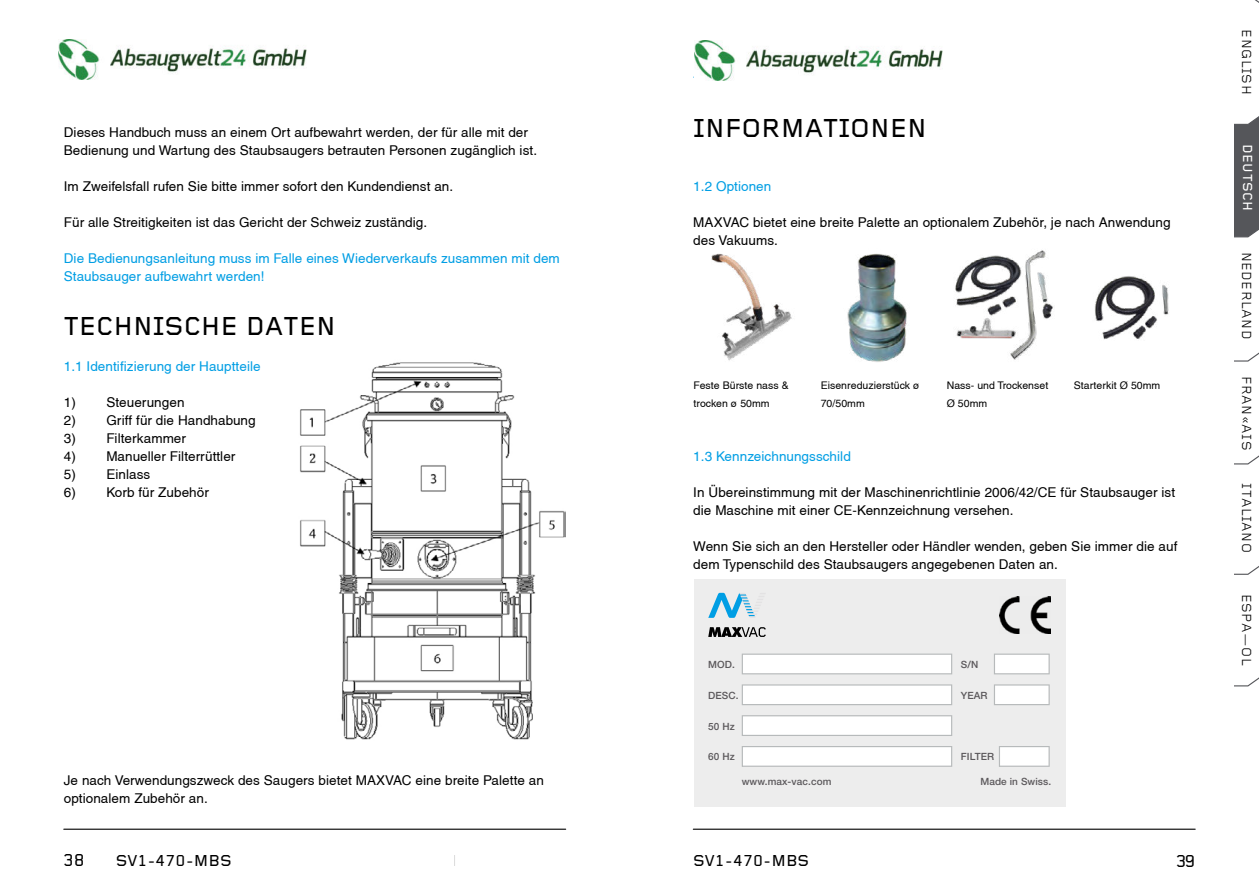
<style>
.page{position:relative;width:1259px;height:893px;background:#fff}
.page>*{position:absolute;margin:0;border:0;box-sizing:border-box;transform-origin:0 0}
.t1{font:500 27px "Foundry Gridnik";color:#000}
.t2{font:500 18px "Foundry Gridnik";color:#000}
.t3{font:500 16.5px "Foundry Gridnik";color:#000}
.t4{font:13.65px "Foundry Gridnik";letter-spacing:.04em;color:#000}
.t5{font:500 13.65px "Foundry Gridnik";letter-spacing:.04em;color:#fff}
.t6{font:13.5px/18px "Helvetica";letter-spacing:.005em;color:#000}
.t7{font:13.5px/18px "Helvetica";letter-spacing:.005em;color:#009ee4}
.t8{font:10.5px/18px "Helvetica";letter-spacing:.005em;color:#000}
.t9{font:500 10.05px "Helvetica Neue";letter-spacing:.01em;color:#5b585b}
</style>
<div class="page">
<hr style="left:693px;top:829px;width:502px;height:1px;background:#000">
<hr style="left:64px;top:829px;width:502px;height:1px;background:#000">
<svg style="left:1234px;top:0;width:25px;height:687px"></svg>
<div style="left:693px;top:579px;width:372px;height:228px;background:#ededed"></div>
<svg style="left:708px;top:593px;width:57px;height:25px"></svg>
<svg style="left:708px;top:627px;width:58px;height:10px"></svg>
<svg style="left:742px;top:654px;width:210px;height:20px;background:#f8f9f9"></svg>
<svg style="left:994px;top:654px;width:55px;height:20px"></svg>
<svg style="left:742px;top:684px;width:210px;height:21px;background:#f6f6f7"></svg>
<svg style="left:994px;top:684px;width:55px;height:21px"></svg>
<svg style="left:742px;top:715px;width:210px;height:21px;background:#f6f6f6"></svg>
<svg style="left:742px;top:746px;width:210px;height:21px;background:#f6f6f6"></svg>
<svg style="left:999px;top:746px;width:50px;height:21px"></svg>
<img style="left:999px;top:597px;width:51px;height:36px">
<img style="left:300px;top:362px;width:266px;height:378px">
<img style="left:711px;top:253px;width:81px;height:108px">
<img style="left:847px;top:253px;width:60px;height:109px">
<img style="left:955px;top:250px;width:98px;height:110px">
<img style="left:1095px;top:276px;width:74px;height:64px">
<img style="left:58px;top:40px;width:249px;height:40px">
<img style="left:694px;top:40px;width:249px;height:40px">
<p class="t6" style="left:64px;top:123px;width:475px">Dieses Handbuch muss an einem Ort aufbewahrt werden, der für alle mit der<br>Bedienung und Wartung des Staubsaugers betrauten Personen zugänglich ist.</p>
<p class="t6" style="left:64px;top:177px;width:391px">Im Zweifelsfall rufen Sie bitte immer sofort den Kundendienst an.</p>
<p class="t6" style="left:64px;top:213px;width:365px">Für alle Streitigkeiten ist das Gericht der Schweiz zuständig.</p>
<p class="t7" style="left:64px;top:249px;width:497px">Die Bedienungsanleitung muss im Falle eines Wiederverkaufs zusammen mit dem<br>Staubsauger aufbewahrt werden!</p>
<h1 class="t1" style="left:64px;top:310px;width:273px">TECHNISCHE DATEN</h1>
<p class="t7" style="left:64px;top:357px;width:198px">1.1 Identifizierung der Hauptteile</p>
<p class="t6" style="left:64px;top:393px;width:122px">1) Steuerungen</p>
<p class="t6" style="left:64px;top:411px;width:193px">2) Griff für die Handhabung</p>
<p class="t6" style="left:64px;top:429px;width:124px">3) Filterkammer</p>
<p class="t6" style="left:64px;top:447px;width:173px">4) Manueller Filterrüttler</p>
<p class="t6" style="left:64px;top:465px;width:88px">5) Einlass</p>
<p class="t6" style="left:64px;top:483px;width:147px">6) Korb für Zubehör</p>
<p class="t6" style="left:64px;top:771px;width:482px">Je nach Verwendungszweck des Saugers bietet MAXVAC eine breite Palette an optionalem Zubehör an.</p>
<h1 class="t1" style="left:693px;top:112px;width:235px">INFORMATIONEN</h1>
<p class="t7" style="left:693px;top:177px;width:80px">1.2 Optionen</p>
<p class="t6" style="left:693px;top:213px;width:479px">MAXVAC bietet eine breite Palette an optionalem Zubehör, je nach Anwendung des Vakuums.</p>
<p class="t8" style="left:693px;top:376px;width:97px">Feste Bürste nass &amp; trocken ø 50mm</p>
<p class="t8" style="left:820px;top:376px;width:100px">Eisenreduzierstück ø<br>70/50mm</p>
<p class="t8" style="left:946px;top:376px;width:103px">Nass- und Trockenset<br>Ø 50mm</p>
<p class="t8" style="left:1073px;top:376px;width:88px">Starterkit Ø 50mm</p>
<p class="t7" style="left:693px;top:447px;width:159px">1.3 Kennzeichnungsschild</p>
<p class="t6" style="left:693px;top:483px;width:483px">In Übereinstimmung mit der Maschinenrichtlinie 2006/42/CE für Staubsauger ist die Maschine mit einer CE-Kennzeichnung versehen.</p>
<p class="t6" style="left:693px;top:537px;width:485px">Wenn Sie sich an den Hersteller oder Händler wenden, geben Sie immer die auf dem Typenschild des Staubsaugers angegebenen Daten an.</p>
<p class="t9" style="left:708px;top:658px;width:28px">MOD.</p>
<p class="t9" style="left:961px;top:658px;width:19px">S/N</p>
<p class="t9" style="left:708px;top:689px;width:32px">DESC.</p>
<p class="t9" style="left:961px;top:689px;width:28px">YEAR</p>
<p class="t9" style="left:708px;top:720px;width:28px">50 Hz</p>
<p class="t9" style="left:708px;top:751px;width:28px">60 Hz</p>
<p class="t9" style="left:961px;top:751px;width:35px">FILTER</p>
<p class="t9" style="left:980px;top:775px;width:72px">Made in Swiss.</p>
<p class="t9" style="left:742px;top:775px;width:91px">www.max-vac.com</p>
<h2 class="t2" style="left:63px;top:849px;width:23px">38</h2>
<p class="t3" style="left:693px;top:851px;width:117px">SV1-470-MBS</p>
<p class="t3" style="left:116px;top:851px;width:117px">SV1-470-MBS</p>
<h2 class="t2" style="left:1175px;top:850px;width:21px">39</h2>
<p class="t4" style="left:1255px;top:29px;width:67px;rotate:90deg">ENGLISH</p>
<p class="t5" style="left:1255px;top:144px;width:69px;rotate:90deg">DEUTSCH</p>
<p class="t4" style="left:1255px;top:252px;width:89px;rotate:90deg">NEDERLAND</p>
<p class="t4" style="left:1255px;top:376px;width:76px;rotate:90deg">FRAN«AIS</p>
<p class="t4" style="left:1255px;top:483px;width:71px;rotate:90deg">ITALIANO</p>
<p class="t4" style="left:1255px;top:594px;width:73px;rotate:90deg">ESPA—OL</p>
</div>
